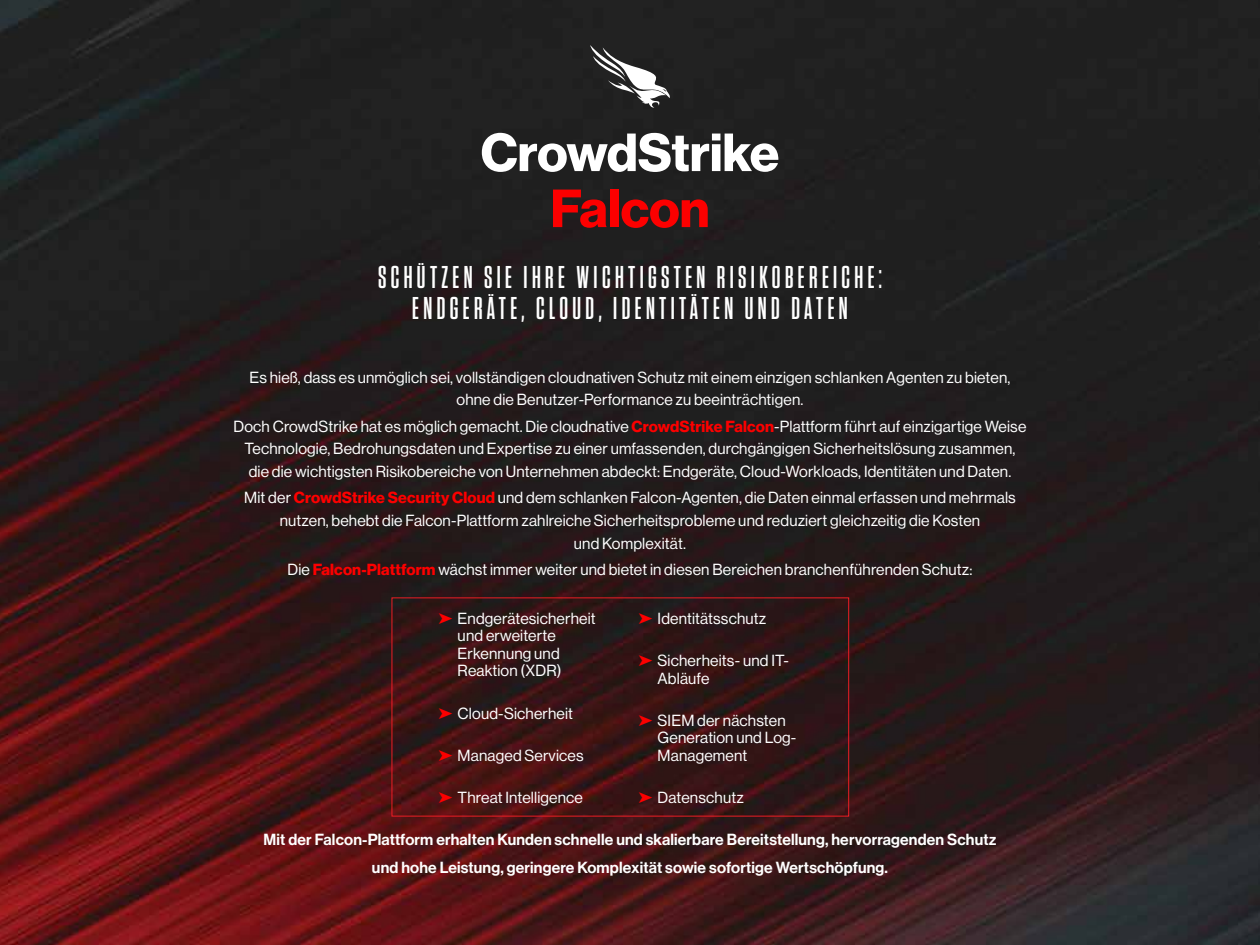
<style>
.page{position:relative;width:1260px;height:945px;background:#fff}
.page>*{position:absolute;margin:0;border:0;box-sizing:border-box;transform-origin:0 0}
.t1{font:700 52.5px "Haas Grot Disp 75";letter-spacing:-.005em;color:#fff}
.t2{font:700 52.5px "Haas Grot Disp 75";color:#fc0000}
.t3{font:600 31.5px/31.5px "Tungsten Condensed";letter-spacing:.14em;color:#fff;text-align:center}
.t4{font:15.75px/17.5px "Haas Grot Disp 55 Roman";letter-spacing:.01em;color:#fff;text-align:center}
.t5{font:500 15.75px/28px "Haas Grot Disp 65";letter-spacing:.01em;color:#fff;text-align:center}
.s1{font-family:"Haas Grot Disp 75";font-weight:700;color:#fc0000}
.s2{color:#fc0000}
</style>
<div class="page">
<img style="left:0;top:0;width:1260px;height:945px">
<svg style="left:590px;top:45px;width:81px;height:63px"></svg>
<h1 class="t1" style="left:481px;top:122px;width:300px">CrowdStrike</h1>
<h1 class="t2" style="left:550px;top:178px;width:161px">Falcon</h1>
<h2 class="t3" style="left:378px;top:262px;width:505px">SCHÜTZEN SIE IHRE WICHTIGSTEN RISIKOBEREICHE:<br>ENDGERÄTE, CLOUD, IDENTITÄTEN UND DATEN</h2>
<p class="t4" style="left:250px;top:366px;width:762px;line-height:22.8px">Es hieß, dass es unmöglich sei, vollständigen cloudnativen Schutz mit einem einzigen schlanken Agenten zu bieten, ohne die Benutzer-Performance zu beeinträchtigen.</p>
<p class="t4" style="left:234px;top:415px;width:795px;line-height:22.8px">Doch CrowdStrike hat es möglich gemacht. Die cloudnative <span class="s1">CrowdStrike Falcon</span>-Plattform führt auf einzigartige Weise<br>Technologie, Bedrohungsdaten und Expertise zu einer umfassenden, durchgängigen Sicherheitslösung zusammen, die die wichtigsten Risikobereiche von Unternehmen abdeckt: Endgeräte, Cloud-Workloads, Identitäten und Daten.</p>
<p class="t4" style="left:244px;top:487px;width:773px;line-height:22.8px">Mit der <span class="s1">CrowdStrike Security Cloud</span> und dem schlanken Falcon-Agenten, die Daten einmal erfassen und mehrmals nutzen, behebt die Falcon-Plattform zahlreiche Sicherheitsprobleme und reduziert gleichzeitig die Kosten<br>und Komplexität.</p>
<p class="t4" style="left:287px;top:561px;width:687px">Die <span class="s1">Falcon-Plattform</span> wächst immer weiter und bietet in diesen Bereichen branchenführenden Schutz:</p>
<p class="t4" style="left:458px;top:610px;width:140px;text-align:left;text-indent:-19px"><span class="s2">➤</span> Endgerätesicherheit und erweiterte<br>Erkennung und<br>Reaktion (XDR)</p>
<p class="t4" style="left:439px;top:704px;width:136px"><span class="s2">➤</span> Cloud-Sicherheit</p>
<p class="t4" style="left:439px;top:747px;width:147px"><span class="s2">➤</span> Managed Services</p>
<p class="t4" style="left:439px;top:789px;width:146px"><span class="s2">➤</span> Threat Intelligence</p>
<p class="t4" style="left:638px;top:610px;width:129px"><span class="s2">➤</span> Identitätsschutz</p>
<p class="t4" style="left:658px;top:652px;width:133px;text-align:left;text-indent:-19px"><span class="s2">➤</span> Sicherheits- und IT-<br>Abläufe</p>
<p class="t4" style="left:658px;top:712px;width:140px;text-align:left;text-indent:-19px"><span class="s2">➤</span> SIEM der nächsten<br>Generation und Log-<br>Management</p>
<p class="t4" style="left:638px;top:789px;width:107px"><span class="s2">➤</span> Datenschutz</p>
<p class="t5" style="left:264px;top:825px;width:734px">Mit der Falcon-Plattform erhalten Kunden schnelle und skalierbare Bereitstellung, hervorragenden Schutz und hohe Leistung, geringere Komplexität sowie sofortige Wertschöpfung.</p>
</div>
